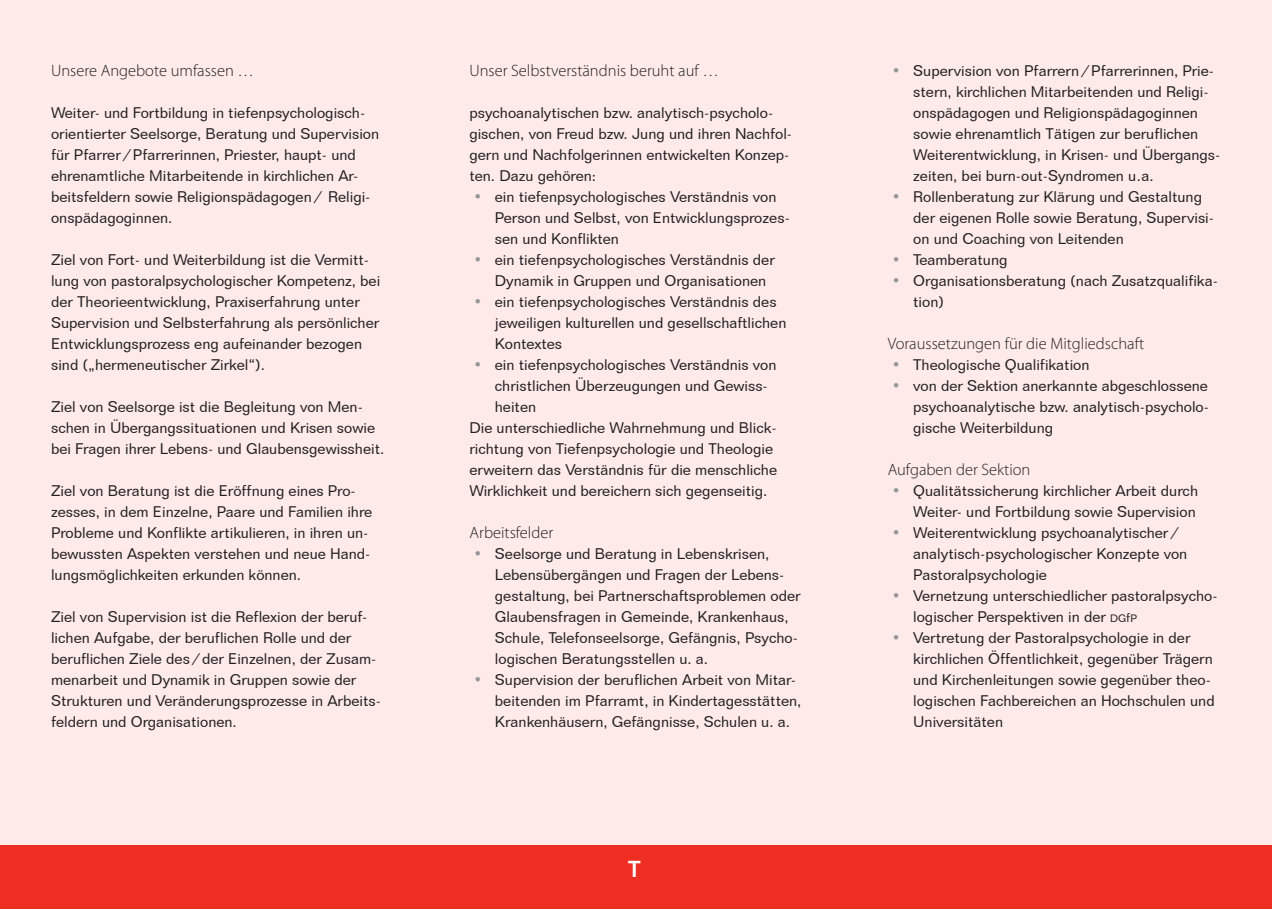
<style>
.page{position:relative;width:1272px;height:910px;background:#fff}
.page>*{position:absolute;margin:0;border:0;box-sizing:border-box;transform-origin:0 0}
.myriad_pro_16pt_semi{font:600 24px "Myriad Pro";color:#fff}
.myriad_pro_11pt_ligh{font:300 16.5px "Myriad Pro";color:#231f20}
.Absatz-ausz-punkt_gr{font:15px/21px "Folio BT";color:#231f20}
.lauftext_Folio_10_pt{font:15px/21px "Folio BT";color:#231f20}
.s1{color:#939598}
.s2{font-size:10.5px}
.s3{font-size:12px}
</style>
<div class="page">
<div style="left:0;top:0;width:1271px;height:853px;background:#fdeae9"></div>
<div style="left:0;top:845px;width:1271px;height:64px;background:#ee2e22"></div>
<p class="myriad_pro_11pt_ligh" style="left:51px;top:61px;width:204px">Unsere Angebote umfassen …</p>
<p class="lauftext_Folio_10_pt" style="left:51px;top:102px;width:330px">Weiter- und Fortbildung in tiefenpsychologisch&shy;orientierter Seelsorge, Beratung und Supervision für Pfarrer/Pfarrerinnen, Priester, haupt- und ehrenamtliche Mitarbeitende in kirchlichen Ar&shy;beitsfeldern sowie Religionspädagogen/ Religi&shy;onspädagoginnen.</p>
<p class="lauftext_Folio_10_pt" style="left:51px;top:249px;width:331px">Ziel von Fort- und Weiterbildung ist die Vermitt&shy;lung von pastoralpsychologischer Kompetenz, bei der Theorieentwicklung, Praxiserfahrung unter Supervision und Selbsterfahrung als persönlicher Entwicklungsprozess eng aufeinander bezogen sind („hermeneutischer Zirkel“).</p>
<p class="lauftext_Folio_10_pt" style="left:51px;top:396px;width:335px">Ziel von Seelsorge ist die Begleitung von Men&shy;schen in Übergangssituationen und Krisen sowie bei Fragen ihrer Lebens- und Glaubensgewissheit.</p>
<p class="lauftext_Folio_10_pt" style="left:51px;top:480px;width:323px">Ziel von Beratung ist die Eröffnung eines Pro&shy;zesses, in dem Einzelne, Paare und Familien ihre Probleme und Konflikte artikulieren, in ihren un&shy;bewussten Aspekten verstehen und neue Hand&shy;lungsmöglichkeiten erkunden können.</p>
<p class="lauftext_Folio_10_pt" style="left:51px;top:606px;width:331px">Ziel von Supervision ist die Reflexion der beruf&shy;lichen Aufgabe, der beruflichen Rolle und der beruflichen Ziele des/der Einzelnen, der Zusam&shy;menarbeit und Dynamik in Gruppen sowie der Strukturen und Veränderungsprozesse in Arbeits&shy;feldern und Organisationen.</p>
<p class="myriad_pro_11pt_ligh" style="left:469px;top:61px;width:251px">Unser Selbstverständnis beruht auf …</p>
<p class="lauftext_Folio_10_pt" style="left:469px;top:102px;width:324px">psychoanalytischen bzw. analytisch-psycholo&shy;gischen, von Freud bzw. Jung und ihren Nachfol&shy;gern und Nachfolgerinnen entwickelten Konzep&shy;ten. Dazu gehören:</p>
<p class="Absatz-ausz-punkt_gr" style="left:495px;top:186px;width:296px;text-indent:-21px"><span class="s1">•</span> ein tiefenpsychologisches Verständnis von<br>Person und Selbst, von Entwicklungsprozes&shy;sen und Konflikten</p>
<p class="Absatz-ausz-punkt_gr" style="left:495px;top:249px;width:281px;text-indent:-21px"><span class="s1">•</span> ein tiefenpsychologisches Verständnis der<br>Dynamik in Gruppen und Organisationen</p>
<p class="Absatz-ausz-punkt_gr" style="left:495px;top:291px;width:293px;text-indent:-21px"><span class="s1">•</span> ein tiefenpsychologisches Verständnis des jeweiligen kulturellen und gesellschaftlichen<br>Kontextes</p>
<p class="Absatz-ausz-punkt_gr" style="left:495px;top:354px;width:283px;text-indent:-21px"><span class="s1">•</span> ein tiefenpsychologisches Verständnis von christlichen Überzeugungen und Gewiss&shy;heiten</p>
<p class="lauftext_Folio_10_pt" style="left:469px;top:417px;width:309px">Die unterschiedliche Wahrnehmung und Blick&shy;richtung von Tiefenpsychologie und Theologie erweitern das Verständnis für die menschliche Wirklichkeit und bereichern sich gegenseitig.</p>
<p class="myriad_pro_11pt_ligh" style="left:469px;top:523px;width:85px">Arbeitsfelder</p>
<p class="Absatz-ausz-punkt_gr" style="left:495px;top:543px;width:307px;text-indent:-21px"><span class="s1">•</span> Seelsorge und Beratung in Lebenskrisen, Lebensübergängen und Fragen der Lebens&shy;gestaltung, bei Partnerschaftsproblemen oder Glaubensfragen in Gemeinde, Krankenhaus, Schule, Telefonseelsorge, Gefängnis, Psycho&shy;logischen Beratungsstellen u. a.</p>
<p class="Absatz-ausz-punkt_gr" style="left:495px;top:669px;width:308px;text-indent:-21px"><span class="s1">•</span> Supervision der beruflichen Arbeit von Mitar&shy;beitenden im Pfarramt, in Kindertagesstätten,<br>Krankenhäusern, Gefängnisse, Schulen u. a.</p>
<p class="myriad_pro_16pt_semi" style="left:628px;top:854px;width:14px">T</p>
<p class="Absatz-ausz-punkt_gr" style="left:913px;top:60px;width:309px;text-indent:-21px"><span class="s1">•</span> Supervision von Pfarrern/Pfarrerinnen, Prie&shy;stern, kirchlichen Mitarbeitenden und Religi&shy;onspädagogen und Religionspädagoginnen sowie ehrenamtlich Tätigen zur beruflichen Weiterentwicklung, in Krisen- und Übergangs&shy;zeiten, bei burn-out-Syndromen u.a.</p>
<p class="Absatz-ausz-punkt_gr" style="left:913px;top:186px;width:302px;text-indent:-21px"><span class="s1">•</span> Rollenberatung zur Klärung und Gestaltung der eigenen Rolle sowie Beratung, Supervisi&shy;on und Coaching von Leitenden</p>
<p class="Absatz-ausz-punkt_gr" style="left:891px;top:249px;width:117px"><span class="s1">•</span> Teamberatung</p>
<p class="Absatz-ausz-punkt_gr" style="left:913px;top:270px;width:306px;text-indent:-21px"><span class="s1">•</span> Organisationsberatung (nach Zusatzqualifika&shy;tion)</p>
<p class="myriad_pro_11pt_ligh" style="left:887px;top:334px;width:258px">Voraussetzungen für die Mitgliedschaft</p>
<p class="Absatz-ausz-punkt_gr" style="left:891px;top:354px;width:199px"><span class="s1">•</span> Theologische Qualifikation</p>
<p class="Absatz-ausz-punkt_gr" style="left:913px;top:375px;width:297px;text-align:justify;text-indent:-21px"><span class="s1">•</span> von der Sektion anerkannte abgeschlossene psychoanalytische bzw. analytisch-psycholo&shy;gische Weiterbildung</p>
<p class="myriad_pro_11pt_ligh" style="left:887px;top:460px;width:144px">Aufgaben der Sektion</p>
<p class="Absatz-ausz-punkt_gr" style="left:891px;top:480px;width:307px;text-align:right"><span class="s1">•</span> Qualitätssicherung kirchlicher Arbeit durch<br>Weiter- und Fortbildung sowie Supervision</p>
<p class="Absatz-ausz-punkt_gr" style="left:913px;top:522px;width:276px;text-indent:-21px"><span class="s1">•</span> Weiterentwicklung psychoanalytischer/ analytisch-psychologischer Konzepte von<br>Pastoralpsychologie</p>
<p class="Absatz-ausz-punkt_gr" style="left:913px;top:585px;width:306px;text-indent:-21px"><span class="s1">•</span> Vernetzung unterschiedlicher pastoralpsycho&shy;logischer Perspektiven in der <span class="s2">dg</span><span class="s3">f</span><span class="s2">p</span></p>
<p class="Absatz-ausz-punkt_gr" style="left:913px;top:627px;width:303px;text-indent:-21px"><span class="s1">•</span> Vertretung der Pastoralpsychologie in der kirchlichen Öffentlichkeit, gegenüber Trägern und Kirchenleitungen sowie gegenüber theo&shy;logischen Fachbereichen an Hochschulen und Universitäten</p>
</div>
